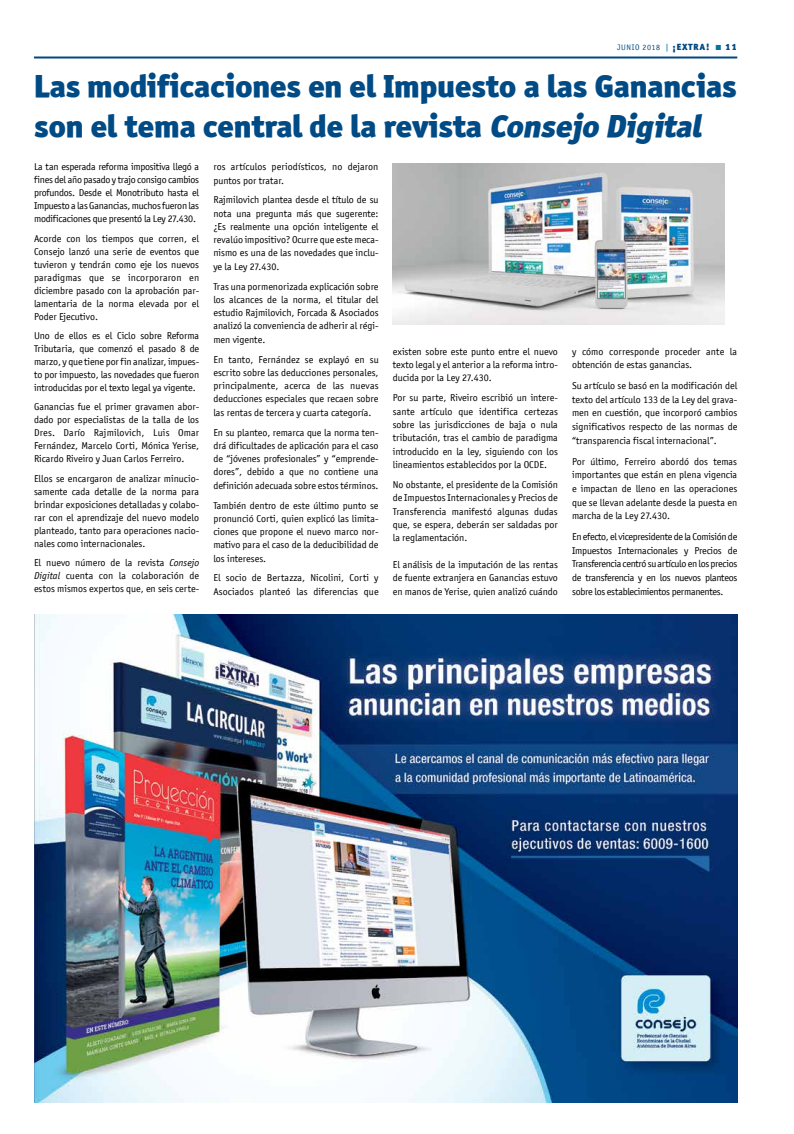
<style>
.page{position:relative;width:794px;height:1134px;background:#fff}
.page>*{position:absolute;margin:0;border:0;box-sizing:border-box;transform-origin:0 0}
.t1{font:32px/40px "Officina San Blk OSITCTT Black";letter-spacing:-.015em;color:#004b85}
.t2{font:10px/13.3px "Officina San ITC";color:#000;text-align:justify}
.t3{font:900 9px "Officina San ITC";color:#004780}
.t4{font:8px "Officina San ITC";letter-spacing:.075em;color:#004b85}
.s1{font-size:9px;color:#0076a3}
.s2{font-weight:900;font-size:9px;color:#004780}
.s3{font-style:italic}
</style>
<div class="page">
<hr style="left:34px;top:57px;width:703px;height:2px;background:#004780">
<img style="left:34px;top:615px;width:703px;height:488px">
<img style="left:393px;top:163px;width:331px;height:162px">
<p class="t4" style="left:617px;top:43px;width:94px">JUNIO 2018 <span class="s1">|</span> <span class="s2">¡EXTRA!</span></p>
<p class="t3" style="left:725px;top:41px;width:13px">11</p>
<h1 class="t1" style="left:34px;top:65px;width:704px">Las modificaciones en el Impuesto a las Ganancias son el tema central de la revista <span class="s3">Consejo Digital</span></h1>
<p class="t2" style="left:213px;top:160px;width:167px">ros artículos periodísticos, no dejaron puntos por tratar.</p>
<p class="t2" style="left:213px;top:193px;width:167px">Rajmilovich plantea desde el título de su nota una pregunta más que sugerente: ¿Es realmente una opción inteligente el revalúo impositivo? Ocurre que este meca&shy;nismo es una de las novedades que inclu&shy;ye la Ley 27.430.</p>
<p class="t2" style="left:213px;top:280px;width:167px">Tras una pormenorizada explicación sobre los alcances de la norma, el titular del estudio Rajmilovich, Forcada &amp; Asociados analizó la conveniencia de adherir al régi&shy;men vigente.</p>
<p class="t2" style="left:213px;top:352px;width:167px">En tanto, Fernández se explayó en su escrito sobre las deducciones personales, principalmente, acerca de las nuevas deducciones especiales que recaen sobre las rentas de tercera y cuarta categoría.</p>
<p class="t2" style="left:213px;top:425px;width:167px">En su planteo, remarca que la norma ten&shy;drá dificultades de aplicación para el caso de “jóvenes profesionales” y “emprende&shy;dores”, debido a que no contiene una definición adecuada sobre estos términos.</p>
<p class="t2" style="left:213px;top:498px;width:167px">También dentro de este último punto se pronunció Corti, quien explicó las limita&shy;ciones que propone el nuevo marco nor&shy;mativo para el caso de la deducibilidad de los intereses.</p>
<p class="t2" style="left:213px;top:571px;width:167px">El socio de Bertazza, Nicolini, Corti y<br>Asociados planteó las diferencias que</p>
<p class="t2" style="left:34px;top:160px;width:167px;line-height:13px">La tan esperada reforma impositiva llegó a fines del año pasado y trajo consigo cambios profundos. Desde el Monotributo hasta el Impuesto a las Ganancias, muchos fueron las modificaciones que presentó la Ley 27.430.</p>
<p class="t2" style="left:34px;top:232px;width:167px;line-height:13px">Acorde con los tiempos que corren, el Consejo lanzó una serie de eventos que tuvieron y tendrán como eje los nuevos paradigmas que se incorporaron en diciembre pasado con la aprobación par&shy;lamentaria de la norma elevada por el Poder Ejecutivo.</p>
<p class="t2" style="left:34px;top:329px;width:167px;line-height:13px">Uno de ellos es el Ciclo sobre Reforma Tributaria, que comenzó el pasado 8 de marzo, y que tiene por fin analizar, impues&shy;to por impuesto, las novedades que fueron introducidas por el texto legal ya vigente.</p>
<p class="t2" style="left:34px;top:401px;width:167px;line-height:13px">Ganancias fue el primer gravamen abor&shy;dado por especialistas de la talla de los Dres. Darío Rajmilovich, Luis Omar Fernández, Marcelo Corti, Mónica Yerise, Ricardo Riveiro y Juan Carlos Ferreiro.</p>
<p class="t2" style="left:34px;top:472px;width:167px;line-height:13px">Ellos se encargaron de analizar minucio&shy;samente cada detalle de la norma para brindar exposiciones detalladas y colabo&shy;rar con el aprendizaje del nuevo modelo planteado, tanto para operaciones nacio&shy;nales como internacionales.</p>
<p class="t2" style="left:34px;top:556px;width:167px;line-height:13px">El nuevo número de la revista <span class="s3">Consejo Digital</span> cuenta con la colaboración de estos mismos expertos que, en seis certe-</p>
<p class="t2" style="left:572px;top:344px;width:167px;line-height:13.7px">y cómo corresponde proceder ante la obtención de estas ganancias.</p>
<p class="t2" style="left:572px;top:379px;width:167px;line-height:13.7px">Su artículo se basó en la modificación del texto del artículo 133 de la Ley del grava&shy;men en cuestión, que incorporó cambios significativos respecto de las normas de “transparencia fiscal internacional”.</p>
<p class="t2" style="left:572px;top:454px;width:167px;line-height:13.7px">Por último, Ferreiro abordó dos temas importantes que están en plena vigencia e impactan de lleno en las operaciones que se llevan adelante desde la puesta en marcha de la Ley 27.430.</p>
<p class="t2" style="left:572px;top:530px;width:167px;line-height:13.7px">En efecto, el vicepresidente de la Comisión de Impuestos Internacionales y Precios de Transferencia centró su artículo en los precios de transferencia y en los nuevos planteos sobre los establecimientos permanentes.</p>
<p class="t2" style="left:393px;top:345px;width:167px">existen sobre este punto entre el nuevo texto legal y el anterior a la reforma intro&shy;ducida por la Ley 27.430.</p>
<p class="t2" style="left:393px;top:391px;width:167px">Por su parte, Riveiro escribió un intere&shy;sante artículo que identifica certezas sobre las jurisdicciones de baja o nula tributación, tras el cambio de paradigma introducido en la ley, siguiendo con los lineamientos establecidos por la OCDE.</p>
<p class="t2" style="left:393px;top:478px;width:167px">No obstante, el presidente de la Comisión de Impuestos Internacionales y Precios de Transferencia manifestó algunas dudas que, se espera, deberán ser saldadas por la reglamentación.</p>
<p class="t2" style="left:393px;top:558px;width:167px">El análisis de la imputación de las rentas de fuente extranjera en Ganancias estuvo en manos de Yerise, quien analizó cuándo</p>
</div>
